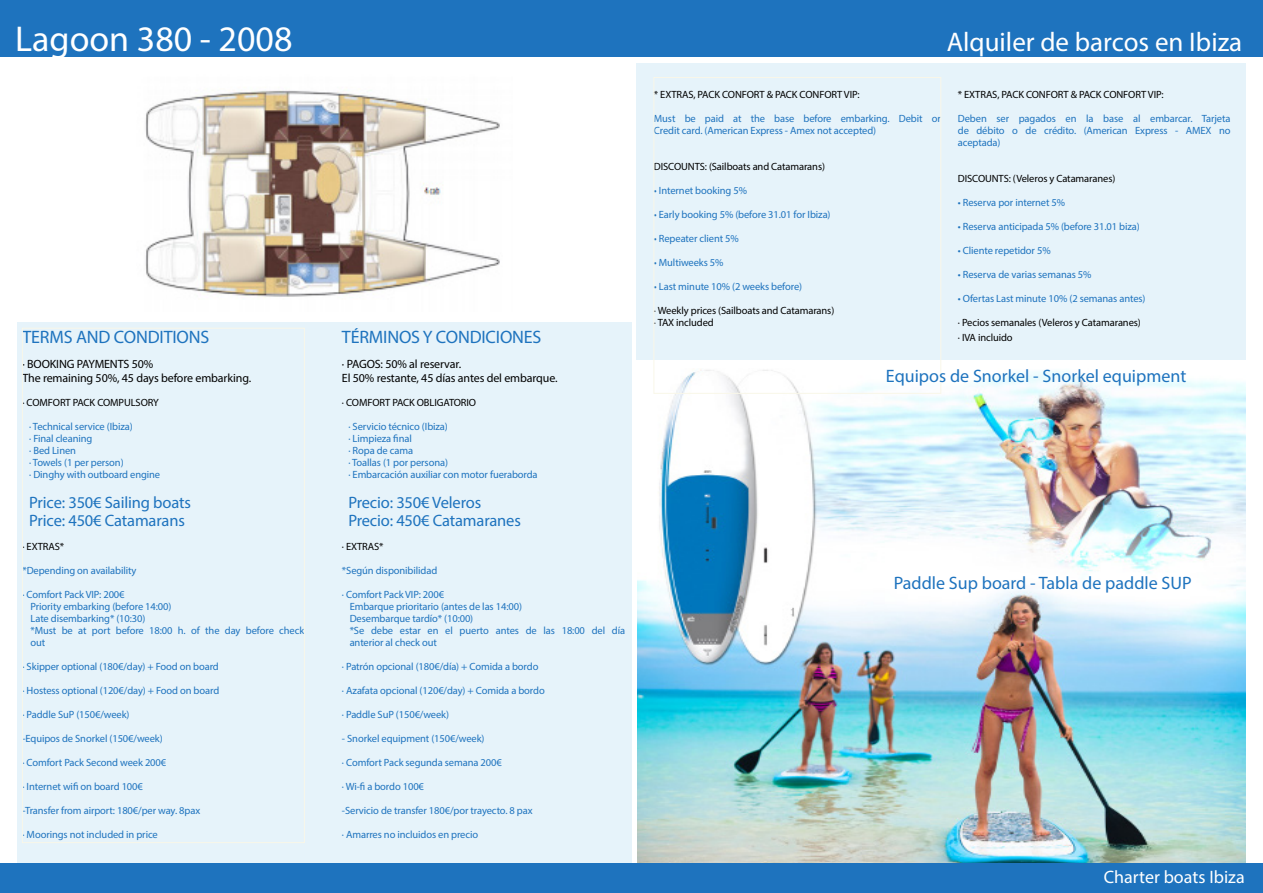
<style>
.page{position:relative;width:1263px;height:893px;background:#fff}
.page>*{position:absolute;margin:0;border:0;box-sizing:border-box;transform-origin:0 0}
.t1{font:36px "Myriad Pro";color:#fff}
.t2{font:27px "Myriad Pro";color:#fff}
.t3{font:18px "Myriad Pro";color:#1e73be}
.t4{font:18px "Myriad Pro";color:#fff}
.t5{font:16.5px "Myriad Pro";letter-spacing:-.01em;color:#1e73be}
.t6{font:12px "Myriad Pro";letter-spacing:-.01em;color:#000}
.t7{font:10.5px/12px "Myriad Pro";letter-spacing:-.01em;color:#1e73be}
.t8{font:10.5px "Myriad Pro";letter-spacing:-.01em;color:#000}
</style>
<div class="page">
<div style="left:637px;top:63px;width:609px;height:296px;background:#e6f3fa"></div>
<div style="left:17px;top:322px;width:614px;height:541px;background:#e6f3fa"></div>
<div style="left:0;top:0;width:1263px;height:56px;background:#1e73be"></div>
<img style="left:637px;top:368px;width:609px;height:495px">
<div style="left:22px;top:328px;width:282px;height:515px;border:1px solid #f9f7e9"></div>
<div style="left:654px;top:77px;width:287px;height:316px;border:1px solid #f9f7e9"></div>
<div style="left:0;top:863px;width:1263px;height:30px;background:#1e73be"></div>
<img style="left:145px;top:90px;width:355px;height:208px">
<p class="t1" style="left:15px;top:16px;width:279px">Lagoon 380 - 2008</p>
<p class="t2" style="left:947px;top:25px;width:297px">Alquiler de barcos en Ibiza</p>
<p class="t3" style="left:22px;top:325px;width:188px">TERMS AND CONDITIONS</p>
<p class="t6" style="left:22px;top:357px;width:132px">· BOOKING PAYMENTS 50%</p>
<p class="t6" style="left:22px;top:370px;width:230px">The remaining 50%, 45 days before embarking.</p>
<p class="t8" style="left:22px;top:396px;width:138px">· COMFORT PACK COMPULSORY</p>
<p class="t7" style="left:29px;top:420px;width:105px">· Technical service (Ibiza)</p>
<p class="t7" style="left:29px;top:432px;width:65px">· Final cleaning</p>
<p class="t7" style="left:29px;top:444px;width:48px">· Bed Linen</p>
<p class="t7" style="left:29px;top:456px;width:96px">· Towels (1 per person)</p>
<p class="t7" style="left:29px;top:468px;width:132px">· Dinghy with outboard engine</p>
<p class="t5" style="left:29px;top:492px;width:163px">Price: 350€ Sailing boats</p>
<p class="t5" style="left:29px;top:510px;width:157px">Price: 450€ Catamarans</p>
<p class="t8" style="left:22px;top:540px;width:43px">· EXTRAS*</p>
<p class="t7" style="left:22px;top:564px;width:116px">*Depending on availability</p>
<p class="t7" style="left:22px;top:588px;width:104px">· Comfort Pack VIP: 200€</p>
<p class="t7" style="left:31px;top:600px;width:142px">Priority embarking (before 14:00)</p>
<p class="t7" style="left:31px;top:612px;width:116px">Late disembarking* (10:30)</p>
<p class="t7" style="left:31px;top:624px;width:275px">*Must be at port before 18:00 h. of the day before check out</p>
<p class="t7" style="left:22px;top:660px;width:198px">· Skipper optional (180€/day) + Food on board</p>
<p class="t7" style="left:22px;top:684px;width:198px">· Hostess optional (120€/day) + Food on board</p>
<p class="t7" style="left:22px;top:708px;width:109px">· Paddle SuP (150€/week)</p>
<p class="t7" style="left:22px;top:732px;width:142px">-Equipos de Snorkel (150€/week)</p>
<p class="t7" style="left:22px;top:756px;width:145px">· Comfort Pack Second week 200€</p>
<p class="t7" style="left:22px;top:780px;width:122px">· Internet wifi on board 100€</p>
<p class="t7" style="left:22px;top:804px;width:179px">-Transfer from airport: 180€/per way. 8pax</p>
<p class="t7" style="left:22px;top:828px;width:137px">· Moorings not included in price</p>
<p class="t3" style="left:342px;top:325px;width:201px">TÉRMINOS Y CONDICIONES</p>
<p class="t6" style="left:342px;top:357px;width:121px">· PAGOS: 50% al reservar.</p>
<p class="t6" style="left:342px;top:370px;width:217px">El 50% restante, 45 días antes del embarque.</p>
<p class="t8" style="left:342px;top:396px;width:136px">· COMFORT PACK OBLIGATORIO</p>
<p class="t7" style="left:348px;top:420px;width:101px">· Servicio técnico (Ibiza)</p>
<p class="t7" style="left:348px;top:432px;width:65px">· Limpieza final</p>
<p class="t7" style="left:348px;top:444px;width:66px">· Ropa de cama</p>
<p class="t7" style="left:348px;top:456px;width:101px">· Toallas (1 por persona)</p>
<p class="t7" style="left:348px;top:468px;width:191px">· Embarcación auxiliar con motor fueraborda</p>
<p class="t5" style="left:348px;top:492px;width:134px">Precio: 350€ Veleros</p>
<p class="t5" style="left:348px;top:510px;width:174px">Precio: 450€ Catamaranes</p>
<p class="t8" style="left:342px;top:540px;width:43px">· EXTRAS*</p>
<p class="t7" style="left:342px;top:564px;width:97px">*Según disponibilidad</p>
<p class="t7" style="left:342px;top:588px;width:104px">· Comfort Pack VIP: 200€</p>
<p class="t7" style="left:350px;top:600px;width:174px">Embarque prioritario (antes de las 14:00)</p>
<p class="t7" style="left:350px;top:612px;width:125px">Desembarque tardío* (10:00)</p>
<p class="t7" style="left:350px;top:624px;width:277px">*Se debe estar en el puerto antes de las 18:00 del día anterior al check out</p>
<p class="t7" style="left:342px;top:660px;width:198px">· Patrón opcional (180€/día) + Comida a bordo</p>
<p class="t7" style="left:342px;top:684px;width:204px">· Azafata opcional (120€/day) + Comida a bordo</p>
<p class="t7" style="left:342px;top:708px;width:109px">· Paddle SuP (150€/week)</p>
<p class="t7" style="left:342px;top:732px;width:144px">- Snorkel equipment (150€/week)</p>
<p class="t7" style="left:342px;top:756px;width:161px">· Comfort Pack segunda semana 200€</p>
<p class="t7" style="left:342px;top:780px;width:84px">· Wi-fi a bordo 100€</p>
<p class="t7" style="left:342px;top:804px;width:192px">-Servicio de transfer 180€/por trayecto. 8 pax</p>
<p class="t7" style="left:342px;top:828px;width:138px">· Amarres no incluidos en precio</p>
<p class="t8" style="left:654px;top:88px;width:207px">* EXTRAS, PACK CONFORT &amp; PACK CONFORT VIP:</p>
<p class="t7" style="left:654px;top:112px;width:288px">Must be paid at the base before embarking. Debit or<br>Credit card. (American Express - Amex not accepted)</p>
<p class="t8" style="left:654px;top:160px;width:173px">DISCOUNTS: (Sailboats and Catamarans)</p>
<p class="t7" style="left:654px;top:184px;width:95px">• Internet booking 5%</p>
<p class="t7" style="left:654px;top:208px;width:178px">• Early booking 5% (before 31.01 for Ibiza)</p>
<p class="t7" style="left:654px;top:232px;width:86px">• Repeater client 5%</p>
<p class="t7" style="left:654px;top:256px;width:71px">• Multiweeks 5%</p>
<p class="t7" style="left:654px;top:280px;width:150px">• Last minute 10% (2 weeks before)</p>
<p class="t8" style="left:654px;top:304px;width:182px">· Weekly prices (Sailboats and Catamarans)</p>
<p class="t8" style="left:654px;top:316px;width:61px">· TAX included</p>
<p class="t8" style="left:958px;top:88px;width:207px">* EXTRAS, PACK CONFORT &amp; PACK CONFORT VIP:</p>
<p class="t7" style="left:958px;top:113px;width:274px;text-align:justify">Deben ser pagados en la base al embarcar. Tarjeta de débito o de crédito. (American Express - AMEX no aceptada)</p>
<p class="t8" style="left:958px;top:172px;width:159px">DISCOUNTS: (Veleros y Catamaranes)</p>
<p class="t7" style="left:958px;top:197px;width:109px">• Reserva por internet 5%</p>
<p class="t7" style="left:958px;top:221px;width:183px">• Reserva anticipada 5% (before 31.01 biza)</p>
<p class="t7" style="left:958px;top:245px;width:94px">• Cliente repetidor 5%</p>
<p class="t7" style="left:958px;top:269px;width:135px">• Reserva de varias semanas 5%</p>
<p class="t7" style="left:958px;top:293px;width:189px">• Ofertas Last minute 10% (2 semanas antes)</p>
<p class="t8" style="left:958px;top:316px;width:184px">· Pecios semanales (Veleros y Catamaranes)</p>
<p class="t8" style="left:958px;top:331px;width:56px">· IVA incluido</p>
<p class="t3" style="left:886px;top:365px;width:302px">Equipos de Snorkel - Snorkel equipment</p>
<p class="t3" style="left:894px;top:572px;width:299px">Paddle Sup board - Tabla de paddle SUP</p>
<p class="t4" style="left:1104px;top:865px;width:142px">Charter boats Ibiza</p>
</div>
